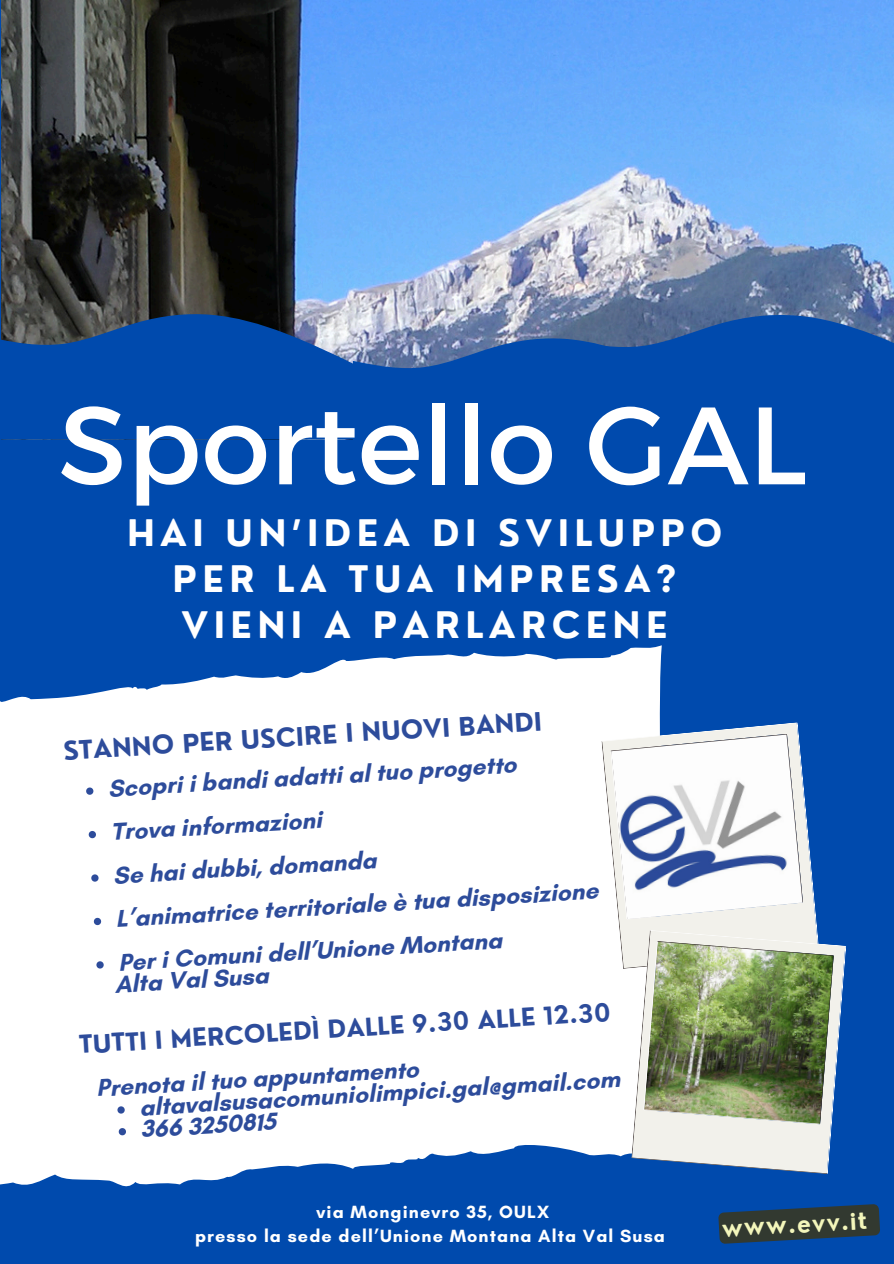
<style>
.page{position:relative;width:894px;height:1264px;background:#fff}
.page>*{position:absolute;margin:0;border:0;box-sizing:border-box;transform-origin:0 0}
.t1{font:109.65px "Kief Montaser Regular";color:#fff}
.t2{font:700 35.7px/46.2px "Nourd";letter-spacing:.15em;color:#fff;text-align:center}
.t3{font:700 24.9px "Nourd";color:#2d4c9b}
.t4{font:700 24.45px "Glacial Indifference";color:#2d4c9b}
.t5{font:700 24.15px "Nourd";color:#2d4c9b}
.t6{font:700 22.35px "Nourd";color:#f3f6bb}
.t7{font:700 18px "Glacial Indifference";letter-spacing:.06em;color:#fff}
</style>
<div class="page">
<div style="left:0;top:0;width:893px;height:1263px;background:#004aad"></div>
<svg style="left:0;top:645px;width:661px;height:542px;fill:#fff"></svg>
<svg style="left:601px;top:722px;width:216px;height:228px;fill:#fcfcfc"></svg>
<svg style="left:631px;top:930px;width:12px;height:243px"></svg>
<img style="left:643px;top:929px;width:203px;height:244px">
<img style="left:2px;top:0;width:891px;height:313px">
<svg style="left:1px;top:313px;width:892px;height:127px"></svg>
<svg style="left:718px;top:1204px;width:162px;height:39px"></svg>
<svg style="left:86px;top:787px;width:8px;height:8px"></svg>
<svg style="left:88px;top:830px;width:8px;height:8px"></svg>
<svg style="left:91px;top:874px;width:8px;height:7px"></svg>
<svg style="left:94px;top:917px;width:7px;height:8px"></svg>
<svg style="left:96px;top:961px;width:8px;height:7px"></svg>
<svg style="left:117px;top:1106px;width:8px;height:7px"></svg>
<svg style="left:118px;top:1127px;width:8px;height:8px"></svg>
<p class="t1" style="left:58px;top:378px;width:750px">Sportello GAL</p>
<h1 class="t2" style="left:127px;top:509px;width:596px">HAI UN’IDEA DI SVILUPPO<br>PER LA TUA IMPRESA?<br>VIENI A PARLARCENE</h1>
<h4 class="t3" style="left:62px;top:737px;width:480px;rotate:-4deg">STANNO PER USCIRE I NUOVI BANDI</h4>
<p class="t4" style="left:107px;top:772px;width:410px;rotate:-3deg">Scopri i bandi adatti al tuo progetto</p>
<p class="t4" style="left:110px;top:816px;width:213px;rotate:-3deg">Trova informazioni</p>
<p class="t4" style="left:112px;top:859px;width:265px;rotate:-3deg">Se hai dubbi, domanda</p>
<p class="t4" style="left:115px;top:902px;width:485px;rotate:-3deg">L’animatrice territoriale è tua disposizione</p>
<h4 class="t4" style="left:117px;top:946px;width:385px;rotate:-3deg">Per i Comuni dell’Unione Montana</h4>
<h3 class="t4" style="left:114px;top:968px;width:156px;rotate:-3deg">Alta Val Susa</h3>
<p class="t5" style="left:78px;top:1031px;width:534px;rotate:-4deg">TUTTI I MERCOLEDÌ DALLE 9.30 ALLE 12.30</p>
<p class="t4" style="left:96px;top:1072px;width:324px;rotate:-3deg">Prenota il tuo appuntamento</p>
<p class="t4" style="left:138px;top:1090px;width:483px;rotate:-3deg">altavalsusacomuniolimpici.gal@gmail.com</p>
<p class="t4" style="left:140px;top:1113px;width:137px;rotate:-3deg">366 3250815</p>
<h3 class="t7" style="left:316px;top:1201px;width:234px">via Monginevro 35, OULX</h3>
<p class="t7" style="left:195px;top:1224px;width:471px">presso la sede dell’Unione Montana Alta Val Susa</p>
<h2 class="t6" style="left:721px;top:1213px;width:147px;rotate:-3deg">www.evv.it</h2>
</div>
